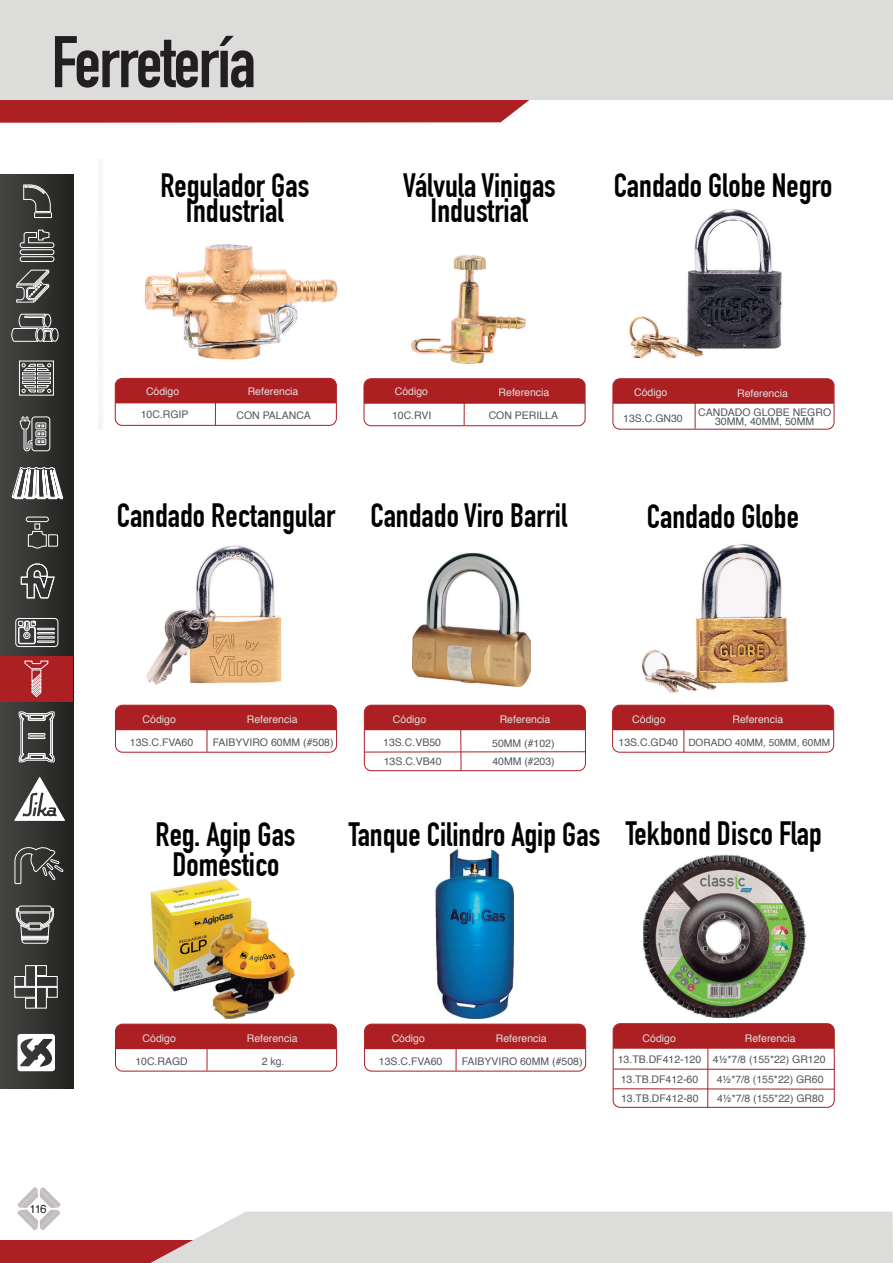
<style>
.page{position:relative;width:893px;height:1263px;background:#fff}
.page>*{position:absolute;margin:0;border:0;box-sizing:border-box;transform-origin:0 0}
.t1{font:700 71.7px "DIN Condensed";letter-spacing:-.02em;color:#231f20}
.t2{font:700 33px/25.5px "DIN Condensed";color:#000001;text-align:center}
.t3{font:11.55px "Helvetica";color:#231f20}
.t4{font:10.5px/9px "Helvetica";color:#535557;text-align:center}
.t5{font:10.5px "Helvetica";color:#dedfde}
.t6{font:10.5px/21.3px "Helvetica";color:#535758}
.t7{font:10.05px "Helvetica";color:#535557}
.s1{font-size:10.5px}
.s2{color:#dedfde}
.s3{color:#535557}
</style>
<div class="page">
<hr style="left:707px;top:1030px;width:1px;height:77px;background:#a41d20">
<div style="left:613px;top:1024px;width:220px;height:25px;background:#ac1f22"></div>
<div style="left:613px;top:1023px;width:222px;height:85px;border:1px solid #a41d20;border-radius:7px"></div>
<hr style="left:614px;top:1069px;width:221px;height:1px;background:#a41d20">
<hr style="left:613px;top:1088px;width:221px;height:1px;background:#a41d20">
<img style="left:151px;top:878px;width:143px;height:141px">
<img style="left:100px;top:214px;width:268px;height:215px">
<img style="left:120px;top:545px;width:212px;height:160px">
<img style="left:612px;top:209px;width:223px;height:200px">
<img style="left:619px;top:544px;width:216px;height:184px">
<img style="left:411px;top:255px;width:115px;height:150px">
<svg style="left:0;top:100px;width:530px;height:23px"></svg>
<div style="left:0;top:0;width:893px;height:100px;background:#dcdcdb"></div>
<svg style="left:17px;top:1187px;width:44px;height:43px"></svg>
<div style="left:0;top:1240px;width:231px;height:23px;background:#ac1f22"></div>
<svg style="left:150px;top:1211px;width:743px;height:52px"></svg>
<hr style="left:207px;top:711px;width:1px;height:41px;background:#ac1f24">
<div style="left:115px;top:705px;width:221px;height:25px;background:#ac1f22"></div>
<div style="left:115px;top:705px;width:222px;height:47px;border:1px solid #ac1f24;border-radius:7px"></div>
<hr style="left:207px;top:1030px;width:1px;height:41px;background:#ac1f24">
<div style="left:115px;top:1024px;width:221px;height:25px;background:#ac1f22"></div>
<div style="left:115px;top:1024px;width:222px;height:47px;border:1px solid #ac1f24;border-radius:7px"></div>
<hr style="left:456px;top:1030px;width:1px;height:41px;background:#ac1f24">
<div style="left:365px;top:1024px;width:220px;height:25px;background:#ac1f22"></div>
<div style="left:364px;top:1024px;width:222px;height:47px;border:1px solid #ac1f24;border-radius:7px"></div>
<hr style="left:215px;top:384px;width:1px;height:41px;background:#ac1f24">
<div style="left:115px;top:378px;width:221px;height:25px;background:#ac1f22"></div>
<div style="left:115px;top:378px;width:222px;height:48px;border:1px solid #ac1f24;border-radius:7px"></div>
<hr style="left:464px;top:384px;width:1px;height:41px;background:#ac1f24">
<div style="left:364px;top:379px;width:221px;height:25px;background:#ac1f22"></div>
<div style="left:364px;top:378px;width:221px;height:48px;border:1px solid #ac1f24;border-radius:7px"></div>
<hr style="left:695px;top:384px;width:1px;height:45px;background:#ac1f24">
<div style="left:613px;top:379px;width:221px;height:25px;background:#ac1f22"></div>
<div style="left:613px;top:378px;width:221px;height:52px;border:1px solid #ac1f24;border-radius:7px"></div>
<hr style="left:683px;top:711px;width:1px;height:41px;background:#ac1f24">
<div style="left:613px;top:705px;width:220px;height:25px;background:#ac1f22"></div>
<div style="left:612px;top:705px;width:222px;height:47px;border:1px solid #ac1f24;border-radius:7px"></div>
<hr style="left:460px;top:729px;width:1px;height:42px;background:#ac1f24">
<div style="left:364px;top:705px;width:221px;height:25px;background:#ac1f22"></div>
<div style="left:364px;top:705px;width:222px;height:66px;border:1px solid #ac1f24;border-radius:7px"></div>
<hr style="left:364px;top:751px;width:221px;height:1px;background:#ac1f24">
<img style="left:412px;top:552px;width:119px;height:134px">
<img style="left:435px;top:849px;width:79px;height:170px">
<img style="left:487px;top:849px;width:27px;height:4px">
<img style="left:643px;top:854px;width:162px;height:164px">
<div style="left:0;top:175px;width:73px;height:913px;background:linear-gradient(to right,#474645,#23231f)"></div>
<div style="left:0;top:656px;width:73px;height:45px;background:#ac1f22"></div>
<div style="left:26px;top:517px;width:23px;height:5px;border:1px solid #fff;border-radius:2px"></div>
<svg style="left:28px;top:523px;width:30px;height:26px"></svg>
<div style="left:20px;top:249px;width:34px;height:6px;border:1px solid #fff;border-radius:2px"></div>
<div style="left:20px;top:256px;width:34px;height:6px;border:1px solid #fff;border-radius:2px"></div>
<svg style="left:19px;top:229px;width:36px;height:19px"></svg>
<svg style="left:16px;top:905px;width:38px;height:39px"></svg>
<svg style="left:16px;top:269px;width:34px;height:34px"></svg>
<svg style="left:15px;top:563px;width:44px;height:84px"></svg>
<svg style="left:24px;top:660px;width:25px;height:38px"></svg>
<svg style="left:18px;top:711px;width:37px;height:53px"></svg>
<svg style="left:14px;top:847px;width:50px;height:37px"></svg>
<div style="left:36px;top:987px;width:11px;height:21px;border:1px solid #fff"></div>
<div style="left:47px;top:987px;width:11px;height:11px;border:1px solid #fff"></div>
<div style="left:36px;top:976px;width:22px;height:11px;border:1px solid #fff"></div>
<div style="left:36px;top:965px;width:11px;height:11px;border:1px solid #fff"></div>
<div style="left:25px;top:965px;width:11px;height:22px;border:1px solid #fff"></div>
<svg style="left:14px;top:976px;width:22px;height:22px"></svg>
<div style="left:25px;top:998px;width:11px;height:10px;border:1px solid #fff"></div>
<svg style="left:11px;top:360px;width:52px;height:140px"></svg>
<svg style="left:11px;top:313px;width:48px;height:29px"></svg>
<div style="left:34px;top:212px;width:18px;height:6px;border:1px solid #fff"></div>
<svg style="left:23px;top:184px;width:28px;height:28px"></svg>
<svg style="left:14px;top:777px;width:51px;height:44px"></svg>
<svg style="left:16px;top:1034px;width:40px;height:37px"></svg>
<h1 class="t1" style="left:51px;top:20px;width:206px">Ferretería</h1>
<h2 class="t2" style="left:160px;top:172px;width:150px">Regulador Gas<br>Industrial</h2>
<h2 class="t2" style="left:403px;top:173px;width:155px">Válvula Vinigas<br>Industrial</h2>
<h2 class="t2" style="left:614px;top:173px;width:220px">Candado Globe Negro</h2>
<p class="t5" style="left:146px;top:383px;width:35px">Código</p>
<p class="t5" style="left:248px;top:384px;width:52px">Referencia</p>
<p class="t4" style="left:141px;top:410px;width:49px">10C.RGIP</p>
<p class="t4" style="left:236px;top:411px;width:76px">CON PALANCA</p>
<h2 class="t2" style="left:117px;top:503px;width:220px">Candado Rectangular</h2>
<p class="t5" style="left:395px;top:384px;width:35px">Código</p>
<p class="t5" style="left:499px;top:384px;width:52px">Referencia</p>
<p class="t4" style="left:392px;top:412px;width:41px">10C.RVI</p>
<p class="t4" style="left:489px;top:411px;width:71px">CON PERILLA</p>
<h2 class="t2" style="left:370px;top:503px;width:198px">Candado Viro Barril</h2>
<p class="t5" style="left:634px;top:385px;width:35px">Código</p>
<p class="t5" style="left:737px;top:385px;width:52px">Referencia</p>
<p class="t4" style="left:623px;top:414px;width:61px">13S.C.GN30</p>
<p class="t4" style="left:698px;top:408px;width:135px">CANDADO GLOBE NEGRO<br>30MM, 40MM, 50MM</p>
<h2 class="t2" style="left:647px;top:504px;width:153px">Candado Globe</h2>
<p class="t3" style="left:29px;top:1200px;width:19px">116</p>
<p class="t5" style="left:143px;top:711px;width:35px">Código</p>
<p class="t5" style="left:247px;top:712px;width:52px">Referencia</p>
<p class="t4" style="left:130px;top:738px;width:65px">13S.C.FVA60</p>
<p class="t4" style="left:213px;top:738px;width:122px">FAIBYVIRO 60MM (#508)</p>
<p class="t5" style="left:393px;top:712px;width:35px">Código</p>
<p class="t5" style="left:500px;top:711px;width:52px">Referencia</p>
<p class="t6" style="left:383px;top:732px;width:59px">13S.C.VB50</p>
<p class="t6" style="left:492px;top:732px;width:64px">50MM (#102)</p>
<p class="t6" style="left:384px;top:751px;width:59px">13S.C.VB40</p>
<p class="t6" style="left:492px;top:751px;width:64px">40MM (#203)</p>
<p class="t5" style="left:632px;top:711px;width:35px">Código</p>
<p class="t5" style="left:732px;top:711px;width:52px">Referencia</p>
<p class="t7" style="left:618px;top:734px;width:213px"><span class="s1">13S.C.GD40</span> DORADO 40MM, 50MM, 60MM</p>
<h2 class="t2" style="left:156px;top:820px;width:141px;line-height:30px">Reg. Agip Gas<br>Doméstico</h2>
<h2 class="t2" style="left:349px;top:822px;width:253px">Tanque Cilindro Agip Gas</h2>
<h2 class="t2" style="left:626px;top:820px;width:198px">Tekbond Disco Flap</h2>
<p class="t5" style="left:143px;top:1030px;width:35px">Código</p>
<p class="t5" style="left:247px;top:1030px;width:52px">Referencia</p>
<p class="t4" style="left:135px;top:1057px;width:54px">10C.RAGD</p>
<p class="t4" style="left:262px;top:1057px;width:24px">2 kg.</p>
<p class="t5" style="left:392px;top:1030px;width:35px">Código</p>
<p class="t5" style="left:496px;top:1030px;width:52px">Referencia</p>
<p class="t4" style="left:379px;top:1057px;width:65px">13S.C.FVA60</p>
<p class="t4" style="left:462px;top:1057px;width:122px">FAIBYVIRO 60MM (#508)</p>
<p class="t5" style="left:643px;top:1030px;width:35px">Código</p>
<p class="t6" style="left:618px;top:1028px;width:209px;text-indent:127px"><span class="s2">Referencia<br></span><span class="s3">13.TB.DF412-120</span> 4½*7/8 (155*22) GR120</p>
<p class="t4" style="left:621px;top:1075px;width:79px">13.TB.DF412-60</p>
<p class="t6" style="left:717px;top:1069px;width:108px">4½*7/8 (155*22) GR60</p>
<p class="t4" style="left:621px;top:1094px;width:79px">13.TB.DF412-80</p>
<p class="t6" style="left:717px;top:1087px;width:108px">4½*7/8 (155*22) GR80</p>
</div>
